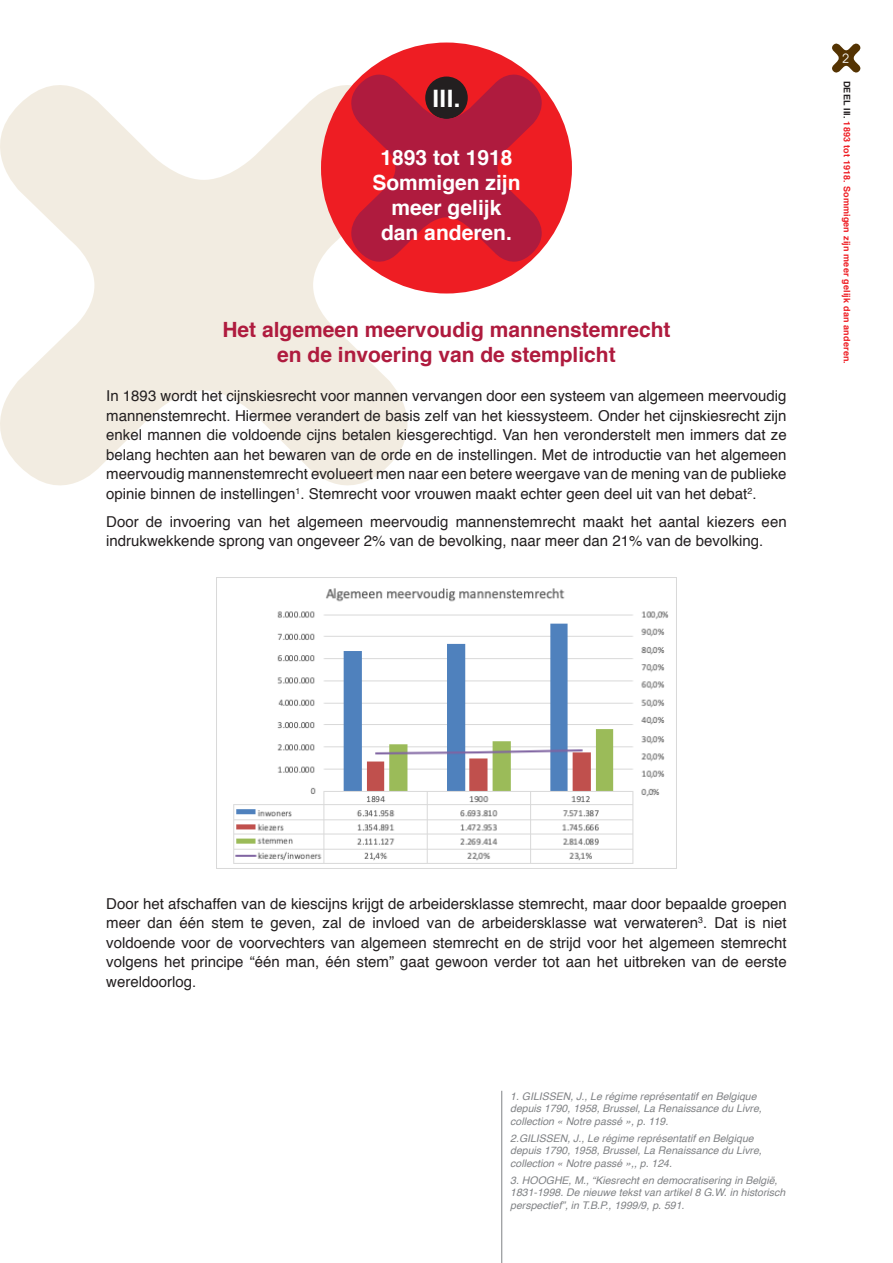
<style>
.page{position:relative;width:893px;height:1263px;background:#fff}
.page>*{position:absolute;margin:0;border:0;box-sizing:border-box;transform-origin:0 0}
.t1{font:700 24px "Helvetica";color:#fff}
.t2{font:700 21px "Helvetica";color:#af1b3e}
.t3{font:700 21px "Helvetica";color:#fff}
.t4{font:15px/19.5px "Helvetica";color:#231f20;text-align:justify}
.t5{font:12px "Abeatby Kai";color:#fff}
.t6{font:italic 10.5px/12.6px "Helvetica";color:#808285}
.t7{font:700 9px "Helvetica";letter-spacing:.02em;color:#ee1d23}
.s1{color:#231f20}
</style>
<div class="page">
<svg style="left:832px;top:43px;width:29px;height:30px"></svg>
<svg style="left:0;top:85px;width:409px;height:401px;fill:#f2ece1"></svg>
<div style="left:321px;top:43px;width:251px;height:250px;background:#ee1d23;border-radius:50%"></div>
<svg style="left:340px;top:64px;width:213px;height:209px"></svg>
<hr style="left:501px;top:1091px;width:1px;height:172px;background:#808285">
<img style="left:216px;top:577px;width:461px;height:292px">
<p class="t1" style="left:432px;top:79px;width:30px">III.</p>
<p class="t3" style="left:380px;top:140px;width:133px">1893 tot 1918</p>
<p class="t3" style="left:372px;top:165px;width:150px">Sommigen zijn</p>
<p class="t3" style="left:392px;top:191px;width:111px">meer gelijk</p>
<p class="t3" style="left:381px;top:216px;width:132px">dan anderen.</p>
<p class="t2" style="left:222px;top:312px;width:450px">Het algemeen meervoudig mannenstemrecht</p>
<p class="t2" style="left:277px;top:338px;width:340px">en de invoering van de stemplicht</p>
<p class="t4" style="left:106px;top:386px;width:682px">In 1893 wordt het cijnskiesrecht voor mannen vervangen door een systeem van algemeen meervoudig mannenstemrecht. Hiermee verandert de basis zelf van het kiessysteem. Onder het cijnskiesrecht zijn enkel mannen die voldoende cijns betalen kiesgerechtigd. Van hen veronderstelt men immers dat ze belang hechten aan het bewaren van de orde en de instellingen. Met de introductie van het algemeen meervoudig mannenstemrecht evolueert men naar een betere weergave van de mening van de publieke opinie binnen de instellingen<sup>1</sup>. Stemrecht voor vrouwen maakt echter geen deel uit van het debat<sup>2</sup>.</p>
<p class="t4" style="left:106px;top:512px;width:682px">Door de invoering van het algemeen meervoudig mannenstemrecht maakt het aantal kiezers een indrukwekkende sprong van ongeveer 2% van de bevolking, naar meer dan 21% van de bevolking.</p>
<p class="t5" style="left:843px;top:53px;width:8px">2</p>
<p class="t7" style="left:854px;top:81px;width:285px;rotate:90deg"><span class="s1">DEEL III.</span> 1893 tot 1918. Sommigen zijn meer gelijk dan anderen.</p>
<p class="t4" style="left:106px;top:894px;width:682px">Door het afschaffen van de kiescijns krijgt de arbeidersklasse stemrecht, maar door bepaalde groepen meer dan één stem te geven, zal de invloed van de arbeidersklasse wat verwateren<sup>3</sup>. Dat is niet voldoende voor de voorvechters van algemeen stemrecht en de strijd voor het algemeen stemrecht volgens het principe “één man, één stem” gaat gewoon verder tot aan het uitbreken van de eerste wereldoorlog.</p>
<p class="t6" style="left:510px;top:1090px;width:253px">1. GILISSEN, J., Le régime représentatif en Belgique depuis 1790, 1958, Brussel, La Renaissance du Livre, collection « Notre passé », p. 119.</p>
<p class="t6" style="left:510px;top:1132px;width:253px">2.GILISSEN, J., Le régime représentatif en Belgique depuis 1790, 1958, Brussel, La Renaissance du Livre, collection « Notre passé »,, p. 124.</p>
<p class="t6" style="left:510px;top:1174px;width:276px">3. HOOGHE, M., “Kiesrecht en democratisering in België,<br>1831-1998. De nieuwe tekst van artikel 8 G.W. in historisch perspectief”, in T.B.P., 1999/9, p. 591.</p>
</div>
